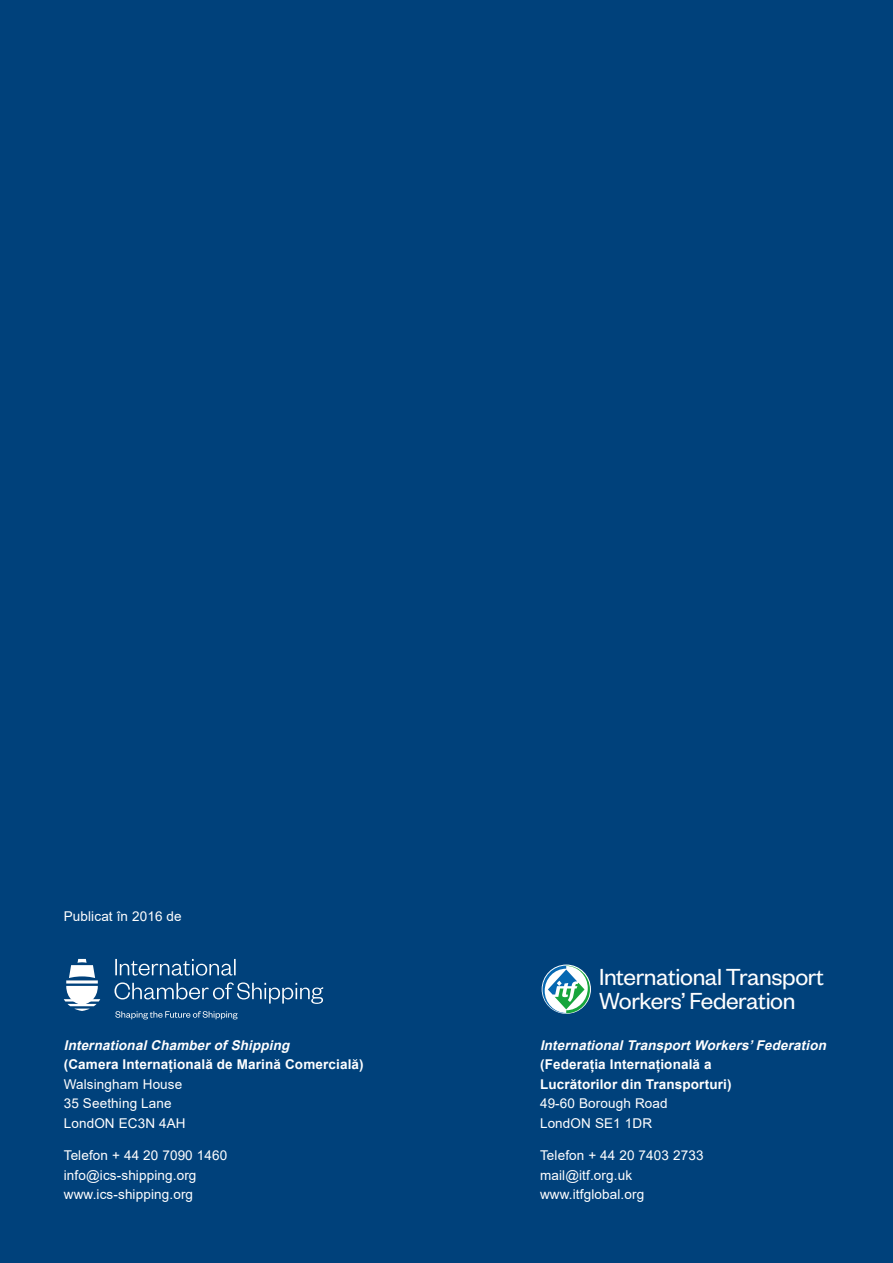
<style>
.page{position:relative;width:893px;height:1263px;background:#00417b}
.page>*{position:absolute;margin:0;border:0;box-sizing:border-box;transform-origin:0 0}
.t1{font:25.5px/24px "Founders Grotesk";letter-spacing:-.015em;color:#fff}
.t2{font:13.5px/19.5px "Arial";letter-spacing:.01em;color:#fff}
.t3{font:700 13.5px/19.5px "Arial";letter-spacing:.01em;color:#fff}
.t4{font:italic 700 13.5px "Arial";color:#fff}
</style>
<div class="page">
<svg style="left:115px;top:1011px;width:123px;height:8px"></svg>
<svg style="left:64px;top:959px;width:36px;height:52px"></svg>
<svg style="left:115px;top:959px;width:121px;height:16px"></svg>
<svg style="left:115px;top:982px;width:208px;height:22px"></svg>
<svg style="left:542px;top:965px;width:48px;height:48px"></svg>
<p class="t2" style="left:64px;top:906px;width:120px">Publicat în 2016 de</p>
<p class="t4" style="left:64px;top:1036px;width:231px">InternationalChamberofShipping</p>
<p class="t3" style="left:64px;top:1055px;width:301px">(Camera Internațională de Marină Comercială)</p>
<p class="t2" style="left:64px;top:1074px;width:123px">Walsingham House<br>35 Seething Lane<br>LondON EC3N 4AH</p>
<p class="t2" style="left:64px;top:1145px;width:165px">Telefon + 44 20 7090 1460 info@ics-shipping.org www.ics-shipping.org</p>
<h1 class="t1" style="left:599px;top:964px;width:226px">International Transport<br>Workers’ Federation</h1>
<p class="t4" style="left:540px;top:1036px;width:292px">InternationalTransportWorkers’Federation</p>
<p class="t3" style="left:540px;top:1055px;width:193px">(Federația Internațională a<br>Lucrătorilor din Transporturi)</p>
<p class="t2" style="left:540px;top:1094px;width:129px">49-60 Borough Road<br>LondON SE1 1DR</p>
<p class="t2" style="left:540px;top:1145px;width:165px">Telefon + 44 20 7403 2733 mail@itf.org.uk www.itfglobal.org</p>
</div>
